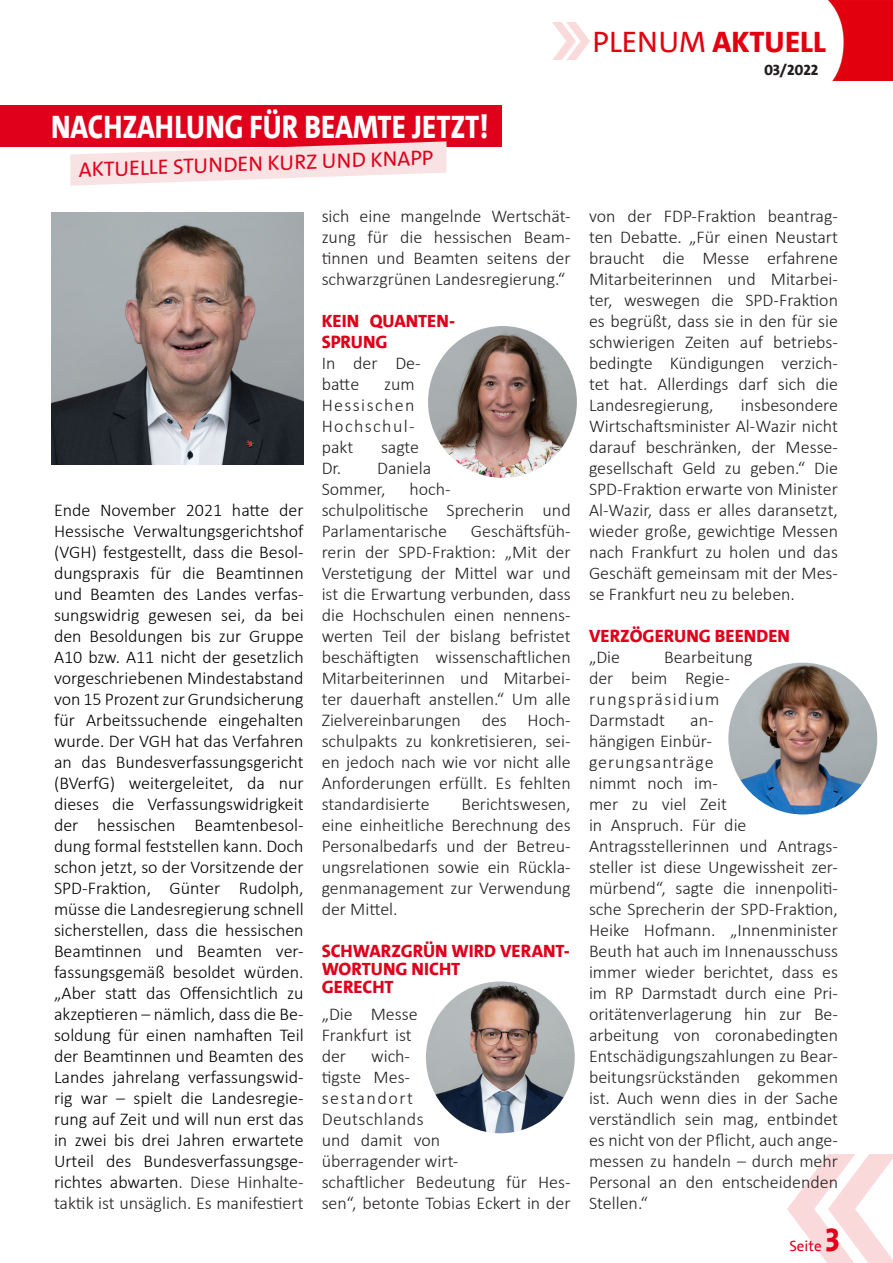
<style>
.page{position:relative;width:893px;height:1263px;background:#fff}
.page>*{position:absolute;margin:0;border:0;box-sizing:border-box;transform-origin:0 0}
.Überschrift{font:800 33px "SPD The Sans";color:#fff;scale:.85 1}
.t1{font:800 30px "SPD The Sans";color:#e3000f}
.Neu_Überschrift_24p2{font:21px "SPD The Sans";color:#e0001b}
.Fließtext{font:300 18px/21px "Calibri";color:#231f20}
.t2{font:300 18px/21px "Calibri";color:#000001;text-align:justify}
.Zwischenüberschrift{font:800 18px/18px "SPD The Sans";letter-spacing:.005em;color:#e0001b}
.t3{font:800 15px "SPD The Sans Versal";letter-spacing:-.005em;color:#231f20}
.t4{font:15px "SPD The Sans";color:#e0001b}
.s1{color:#231f20}
.s2{font-weight:400}
.s3{font-weight:800;font-size:33px}
</style>
<div class="page">
<img style="left:788px;top:1155px;width:105px;height:108px">
<img style="left:552px;top:23px;width:37px;height:37px">
<img style="left:828px;top:0;width:65px;height:81px">
<img style="left:51px;top:213px;width:253px;height:251px">
<img style="left:426px;top:981px;width:149px;height:152px">
<img style="left:728px;top:663px;width:149px;height:151px">
<div style="left:0;top:105px;width:501px;height:42px;background:#e0001b"></div>
<svg style="left:70px;top:141px;width:376px;height:45px"></svg>
<img style="left:428px;top:326px;width:149px;height:152px">
<p class="Überschrift" style="left:51px;top:106px;width:516px">NACHZAHLUNG FÜR BEAMTE JETZT!</p>
<p class="Neu_Überschrift_24p2" style="left:78px;top:156px;width:356px;rotate:-2deg">AKTUELLE STUNDEN KURZ UND KNAPP</p>
<p class="t2" style="left:54px;top:499px;width:251px">Ende November 2021 hatte der Hessische Verwaltungsgerichtshof (VGH) festgestellt, dass die Besol&shy;dungspraxis für die Beamtinnen und Beamten des Landes verfas&shy;sungswidrig gewesen sei, da bei den Besoldungen bis zur Gruppe A10 bzw. A11 nicht der gesetzlich vorgeschriebenen Mindestabstand von 15 Prozent zur Grundsicherung für Arbeitssuchende eingehalten wurde. Der VGH hat das Verfahren an das Bundesverfassungsgericht (BVerfG) weitergeleitet, da nur dieses die Verfassungswidrigkeit der hessischen Beamtenbesol&shy;dung formal feststellen kann. Doch schon jetzt, so der Vorsitzende der SPD-Fraktion, Günter Rudolph, müsse die Landesregierung schnell sicherstellen, dass die hessischen Beamtinnen und Beamten ver&shy;fassungsgemäß besoldet würden. „Aber statt das Offensichtlich zu akzeptieren – nämlich, dass die Be&shy;soldung für einen namhaften Teil der Beamtinnen und Beamten des Landes jahrelang verfassungswid&shy;rig war – spielt die Landesregie&shy;rung auf Zeit und will nun erst das in zwei bis drei Jahren erwartete Urteil des Bundesverfassungsge&shy;richtes abwarten<span class="s1">. Diese Hinhalte&shy;taktik ist unsäglich. Es manifestiert</span></p>
<p class="Fließtext" style="left:322px;top:205px;width:251px;text-align:justify">sich eine mangelnde Wertschät&shy;zung für die hessischen Beam&shy;tinnen und Beamten seitens der schwarzgrünen Landesregierung.“</p>
<p class="Zwischenüberschrift" style="left:322px;top:311px;width:135px;line-height:21px">KEIN QUANTEN-<br>SPRUNG</p>
<p class="Fließtext" style="left:322px;top:352px;width:100px">In der De&shy;batte</p>
<p class="Fließtext" style="left:322px;top:373px;width:95px;text-align:justify;text-indent:62px">zum Hessischen Hochschul&shy;pakt</p>
<p class="Fließtext" style="left:322px;top:436px;width:111px;text-indent:59px">sagte<br>Dr. Daniela<br>Sommer,</p>
<p class="Fließtext" style="left:322px;top:478px;width:251px;text-indent:88px">hoch-<br>schulpolitische Sprecherin und<br>Parlamentarische</p>
<p class="Fließtext" style="left:322px;top:520px;width:251px;text-align:justify;text-indent:149px">Geschäftsfüh&shy;rerin der SPD-Fraktion: „Mit der Verstetigung der Mittel war und ist die Erwartung verbunden, dass die Hochschulen einen nennens&shy;werten Teil der bislang befristet beschäftigten wissenschaftlichen Mitarbeiterinnen und Mitarbei&shy;ter dauerhaft anstellen.“ Um alle Zielvereinbarungen des Hoch&shy;schulpakts zu konkretisieren, sei&shy;en jedoch nach wie vor nicht alle Anforderungen erfüllt. Es fehlten standardisierte</p>
<p class="Fließtext" style="left:322px;top:793px;width:251px;text-align:justify;text-indent:140px">Berichtswesen, eine einheitliche Berechnung des Personalbedarfs und der Betreu&shy;ungsrelationen sowie ein Rückla&shy;genmanagement zur Verwendung der Mittel.</p>
<p class="Zwischenüberschrift" style="left:322px;top:942px;width:250px">SCHWARZGRÜN WIRD VERANT-<br>WORTUNG NICHT<br>GERECHT</p>
<p class="Fließtext" style="left:322px;top:1003px;width:98px">„Die Messe<br>Frankfurt ist der</p>
<p class="Fließtext" style="left:322px;top:1045px;width:138px;text-indent:49px">wich-<br>tigste Mes&shy;sestandort<br>Deutschlands<br>und damit von überragender wirt-</p>
<p class="Fließtext" style="left:322px;top:1171px;width:251px">schaftlicher Bedeutung für Hes&shy;sen“, betonte Tobias Eckert in der</p>
<h2 class="t1" style="left:592px;top:22px;width:235px"><span class="s2">PLENUM</span> AKTUELL</h2>
<p class="t3" style="left:764px;top:60px;width:56px">03/2022</p>
<p class="Fließtext" style="left:589px;top:205px;width:251px;text-align:justify">von der FDP-Fraktion beantrag&shy;ten Debatte. „Für einen Neustart braucht die Messe erfahrene Mitarbeiterinnen und Mitarbei&shy;ter, weswegen die SPD-Fraktion es begrüßt, dass sie in den für sie schwierigen Zeiten auf betriebs&shy;bedingte Kündigungen verzich&shy;tet hat. Allerdings darf sich die Landesregierung,</p>
<p class="Fließtext" style="left:589px;top:394px;width:251px;text-align:justify;text-indent:152px">insbesondere Wirtschaftsminister Al-Wazir nicht darauf beschränken, der Messe&shy;gesellschaft Geld zu geben.“ Die SPD-Fraktion erwarte von Minister Al-Wazir, dass er alles daransetzt, wieder große, gewichtige Messen nach Frankfurt zu holen und das Geschäft gemeinsam mit der Mes&shy;se Frankfurt neu zu beleben.</p>
<p class="Zwischenüberschrift" style="left:589px;top:627px;width:202px">VERZÖGERUNG BEENDEN</p>
<p class="Fließtext" style="left:589px;top:646px;width:33px">„Die</p>
<p class="Fließtext" style="left:589px;top:646px;width:165px;text-indent:75px">Bearbeitung der beim Regie&shy;rungspräsidium<br>Darmstadt</p>
<p class="Fließtext" style="left:589px;top:709px;width:251px;text-indent:101px">an-<br>hängigen Einbür&shy;gerungsanträge<br>nimmt noch im-<br>mer zu viel Zeit<br>in Anspruch. Für die<br>Antragsstellerinnen und Antrags&shy;steller ist diese Ungewissheit zer&shy;mürbend“, sagte die innenpoliti&shy;sche Sprecherin der SPD-Fraktion,<br>Heike Hofmann. „Innenminister<br>Beuth hat auch im Innenausschuss immer wieder berichtet, dass es im RP Darmstadt durch eine Pri&shy;oritätenverlagerung hin zur Be&shy;arbeitung von coronabedingten<br>Entschädigungszahlungen zu Bear&shy;beitungsrückständen gekommen ist. Auch wenn dies in der Sache verständlich sein mag, entbindet es nicht von der Pflicht, auch ange&shy;messen zu handeln – durch mehr<br>Personal an den entscheidenden<br>Stellen.“</p>
<p class="t4" style="left:789px;top:1236px;width:52px">Seite <span class="s3">3</span></p>
</div>
